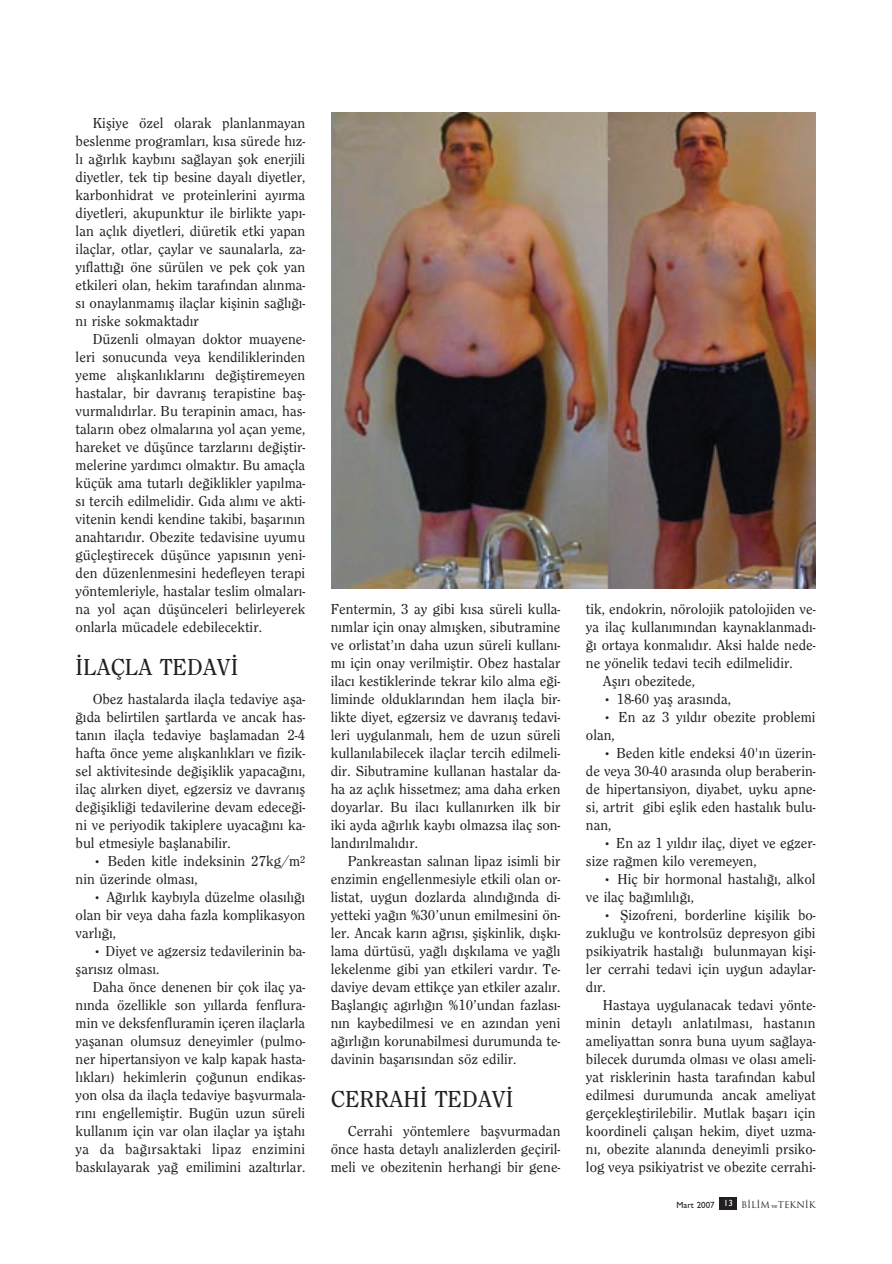
<style>
.page{position:relative;width:892px;height:1264px;background:#fff}
.page>*{position:absolute;margin:0;border:0;box-sizing:border-box;transform-origin:0 0}
.t1{font:500 24px "Clearface";color:#231f20}
.t2{font:500 15px/18px "Clearface";color:#231f20;text-align:justify}
.t3{font:9px "Trajan Plain";color:#231f20}
.s1{font-family:"Gill Sans";font-weight:500}
.s2{font-family:"Bookman Old Style";font-size:6px}
</style>
<div class="page">
<img style="left:331px;top:112px;width:485px;height:1098px">
<p class="t2" style="left:76px;top:114px;width:231px;text-indent:17px">Kifliye özel olarak planlanmayan beslenme programlar›, k›sa sürede h›z&shy;l› a¤›rl›k kayb›n› sa¤layan flok enerjili diyetler, tek tip besine dayal› diyetler, karbonhidrat ve proteinlerini ay›rma diyetleri, akupunktur ile birlikte yap›- lan açl›k diyetleri, diüretik etki yapan ilaçlar, otlar, çaylar ve saunalarla, za&shy;y›flatt›¤› öne sürülen ve pek çok yan etkileri olan, hekim taraf›ndan al›nma&shy;s› onaylanmam›fl ilaçlar kiflinin sa¤l›¤›- n› riske sokmaktad›r</p>
<p class="t2" style="left:76px;top:330px;width:231px;text-indent:17px">Düzenli olmayan doktor muayene&shy;leri sonucunda veya kendiliklerinden yeme al›flkanl›klar›n› de¤ifltiremeyen hastalar, bir davran›fl terapistine bafl&shy;vurmal›d›rlar. Bu terapinin amac›, has&shy;talar›n obez olmalar›na yol açan yeme, hareket ve düflünce tarzlar›n› de¤ifltir&shy;melerine yard›mc› olmakt›r. Bu amaçla küçük ama tutarl› de¤iklikler yap›lma&shy;s› tercih edilmelidir. G›da al›m› ve akti&shy;vitenin kendi kendine takibi, baflar›n›n anahtar›d›r. Obezite tedavisine uyumu güçlefltirecek düflünce yap›s›n›n yeni&shy;den düzenlenmesini hedefleyen terapi yöntemleriyle, hastalar teslim olmalar›- na yol açan düflünceleri belirleyerek onlarla mücadele edebilecektir.</p>
<h1 class="t1" style="left:76px;top:654px;width:164px">‹LAÇLA TEDAV‹</h1>
<p class="t2" style="left:76px;top:690px;width:231px;text-indent:17px">Obez hastalarda ilaçla tedaviye afla-¤›da belirtilen flartlarda ve ancak has&shy;tan›n ilaçla tedaviye bafllamadan 2-4 hafta önce yeme al›flkanl›klar› ve fizik&shy;sel aktivitesinde de¤ifliklik yapaca¤›n›, ilaç al›rken diyet, egzersiz ve davran›fl de¤iflikli¤i tedavilerine devam edece¤i&shy;ni ve periyodik takiplere uyaca¤›n› ka&shy;bul etmesiyle bafllanabilir.</p>
<p class="t2" style="left:76px;top:852px;width:231px;text-indent:17px">• Beden kitle indeksinin 27kg/m<sup>2 </sup>nin üzerinde olmas›,</p>
<p class="t2" style="left:76px;top:888px;width:231px;text-indent:17px">• A¤›rl›k kayb›yla düzelme olas›l›¤› olan bir veya daha fazla komplikasyon varl›¤›,</p>
<p class="t2" style="left:76px;top:942px;width:231px;text-indent:17px">• Diyet ve agzersiz tedavilerinin ba&shy;flar›s›z olmas›.</p>
<p class="t2" style="left:76px;top:978px;width:231px;text-indent:17px">Daha önce denenen bir çok ilaç ya&shy;n›nda özellikle son y›llarda fenflura&shy;min ve deksfenfluramin içeren ilaçlarla yaflanan olumsuz deneyimler (pulmo&shy;ner hipertansiyon ve kalp kapak hasta&shy;l›klar›) hekimlerin ço¤unun endikas&shy;yon olsa da ilaçla tedaviye baflvurmala&shy;r›n› engellemifltir. Bugün uzun süreli kullan›m için var olan ilaçlar ya ifltah› ya da ba¤›rsaktaki lipaz enzimini bask›layarak ya¤ emilimini azalt›rlar.</p>
<p class="t2" style="left:331px;top:600px;width:231px">Fentermin, 3 ay gibi k›sa süreli kulla&shy;n›mlar için onay alm›flken, sibutramine ve orlistat’›n daha uzun süreli kullan›- m› için onay verilmifltir. Obez hastalar ilac› kestiklerinde tekrar kilo alma e¤i&shy;liminde olduklar›ndan hem ilaçla bir&shy;likte diyet, egzersiz ve davran›fl tedavi&shy;leri uygulanmal›, hem de uzun süreli kullan›labilecek ilaçlar tercih edilmeli&shy;dir. Sibutramine kullanan hastalar da&shy;ha az açl›k hissetmez; ama daha erken doyarlar. Bu ilac› kullan›rken ilk bir iki ayda a¤›rl›k kayb› olmazsa ilaç son&shy;land›r›lmal›d›r.</p>
<p class="t2" style="left:331px;top:852px;width:231px;text-indent:17px">Pankreastan sal›nan lipaz isimli bir enzimin engellenmesiyle etkili olan or&shy;listat, uygun dozlarda al›nd›¤›nda di&shy;yetteki ya¤›n %30’unun emilmesini ön&shy;ler. Ancak kar›n a¤r›s›, fliflkinlik, d›flk›- lama dürtüsü, ya¤l› d›flk›lama ve ya¤l› lekelenme gibi yan etkileri vard›r. Te&shy;daviye devam ettikçe yan etkiler azal›r.<br>Bafllang›ç ag›rl›¤›n %10’undan fazlas›- n›n kaybedilmesi ve en az›ndan yeni a¤›rl›¤›n korunabilmesi durumunda te&shy;davinin baflar›s›ndan söz edilir.</p>
<h1 class="t1" style="left:331px;top:1086px;width:184px">CERRAH‹ TEDAV‹</h1>
<p class="t2" style="left:331px;top:1122px;width:231px;text-indent:17px">Cerrahi yöntemlere baflvurmadan önce hasta detayl› analizlerden geçiril&shy;meli ve obezitenin herhangi bir gene-</p>
<p class="t2" style="left:586px;top:600px;width:231px">tik, endokrin, nörolojik patolojiden ve-</p>
<p class="t2" style="left:586px;top:618px;width:231px">ya ilaç kullan›m›ndan kaynaklanmad›-</p>
<p class="t2" style="left:586px;top:636px;width:231px">¤› ortaya konmal›d›r. Aksi halde nede-</p>
<p class="t2" style="left:586px;top:654px;width:208px">ne yönelik tedavi tecih edilmelidir.</p>
<p class="t2" style="left:603px;top:672px;width:94px">Afl›r› obezitede,</p>
<p class="t2" style="left:603px;top:690px;width:129px">• 18-60 yafl aras›nda,</p>
<p class="t2" style="left:586px;top:708px;width:231px;text-indent:17px">• En az 3 y›ld›r obezite problemi olan,</p>
<p class="t2" style="left:586px;top:744px;width:231px;text-indent:17px">• Beden kitle endeksi 40'›n üzerin&shy;de veya 30-40 aras›nda olup beraberin&shy;de hipertansiyon, diyabet, uyku apne&shy;si, artrit gibi efllik eden hastal›k bulu&shy;nan,</p>
<p class="t2" style="left:586px;top:834px;width:231px;text-indent:17px">• En az 1 y›ld›r ilaç, diyet ve egzer&shy;size ra¤men kilo veremeyen,</p>
<p class="t2" style="left:586px;top:870px;width:231px;text-indent:17px">• Hiç bir hormonal hastal›¤›, alkol ve ilaç ba¤›ml›l›¤›,</p>
<p class="t2" style="left:586px;top:906px;width:231px;text-indent:17px">• fiizofreni, borderline kiflilik bo&shy;zuklu¤u ve kontrolsüz depresyon gibi psikiyatrik hastal›¤› bulunmayan kifli&shy;ler cerrahi tedavi için uygun adaylar&shy;d›r.</p>
<p class="t2" style="left:586px;top:996px;width:231px;text-indent:17px">Hastaya uygulanacak tedavi yönte&shy;minin detayl› anlat›lmas›, hastan›n ameliyattan sonra buna uyum sa¤laya&shy;bilecek durumda olmas› ve olas› ameli&shy;yat risklerinin hasta taraf›ndan kabul edilmesi durumunda ancak ameliyat gerçeklefltirilebilir. Mutlak baflar› için koordineli çal›flan hekim, diyet uzma&shy;n›, obezite alan›nda deneyimli prsiko&shy;log veya psikiyatrist ve obezite cerrahi-</p>
<p class="t3" style="left:676px;top:1199px;width:141px"><span class="s1">Mart 2007</span> <sup>13</sup> B‹L‹M <span class="s2">ve</span>TEKN‹K</p>
</div>
